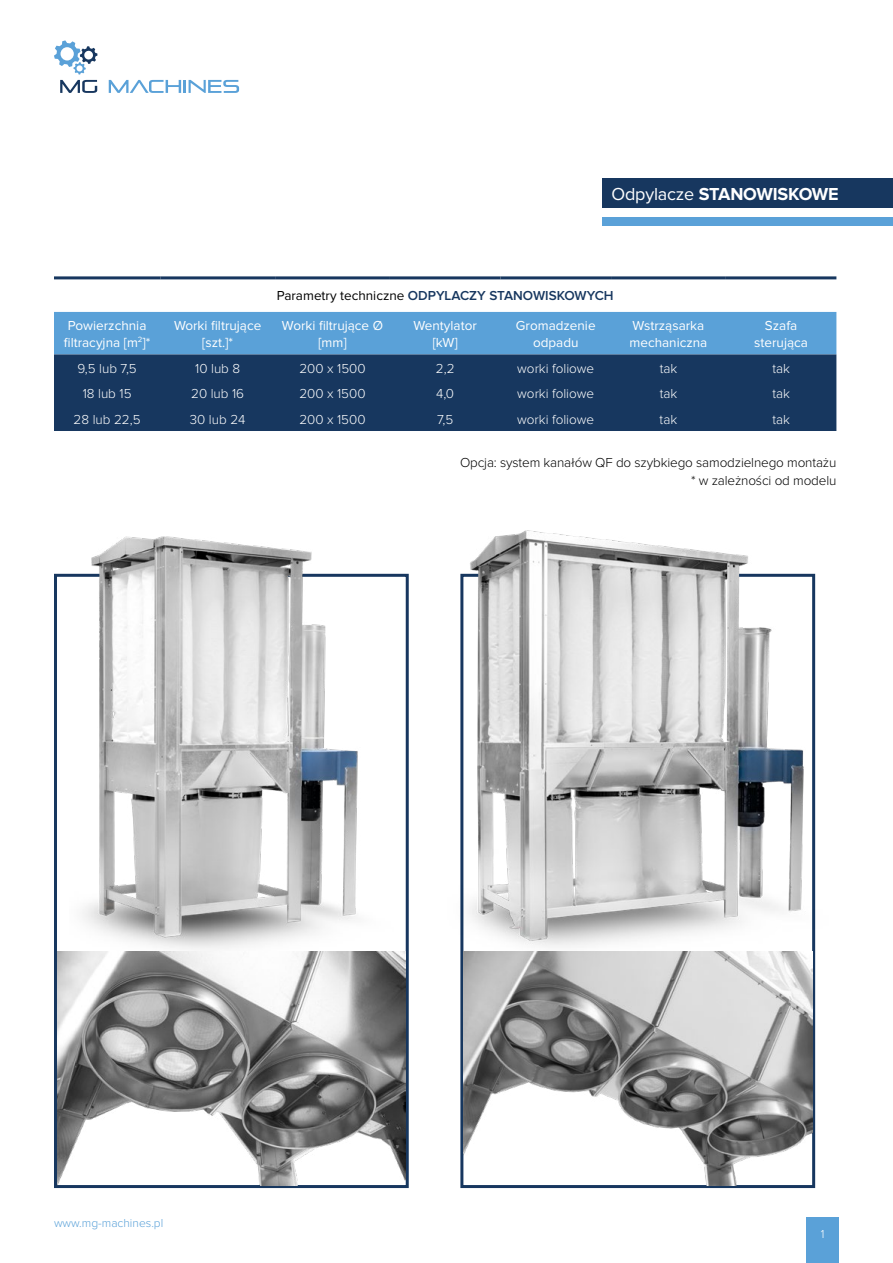
<style>
.page{position:relative;width:893px;height:1263px;background:#fff}
.page>*{position:absolute;margin:0;border:0;box-sizing:border-box;transform-origin:0 0}
.t1{font:700 18px "Proxima Nova";letter-spacing:-.01em;color:#fff}
.t2{font:13.5px/16.2px "Proxima Nova";color:#fff;text-align:center}
.t3{font:300 13.5px "Proxima Nova";color:#fff}
.t4{font:300 13.5px/18px "Proxima Nova";letter-spacing:-.01em;color:#000;text-align:right}
.t5{font:600 13.5px "Proxima Nova";color:#17375f}
.t6{font:300 12px "Proxima Nova";color:#5aa1d8}
.t7{font:300 12px "Proxima Nova";color:#fff}
.s1{font-weight:400}
.s2{font-weight:400;color:#000}
</style>
<div class="page">
<svg style="left:109px;top:80px;width:130px;height:13px"></svg>
<svg style="left:54px;top:40px;width:43px;height:53px"></svg>
<div style="left:603px;top:217px;width:290px;height:8px;background:#5aa1d8"></div>
<div style="left:806px;top:1218px;width:33px;height:45px;background:#5aa1d8"></div>
<div style="left:54px;top:574px;width:355px;height:614px;border:3px solid #17375f"></div>
<div style="left:54px;top:312px;width:782px;height:42px;background:#5aa1d8"></div>
<div style="left:54px;top:354px;width:782px;height:77px;background:#17375f"></div>
<hr style="left:54px;top:276px;width:106px;height:3px;background:#17375f">
<hr style="left:160px;top:276px;width:115px;height:3px;background:#17375f">
<hr style="left:275px;top:276px;width:115px;height:3px;background:#17375f">
<hr style="left:390px;top:276px;width:110px;height:3px;background:#17375f">
<hr style="left:500px;top:276px;width:111px;height:3px;background:#17375f">
<hr style="left:611px;top:276px;width:115px;height:3px;background:#17375f">
<hr style="left:726px;top:276px;width:110px;height:3px;background:#17375f">
<div style="left:603px;top:179px;width:290px;height:29px;background:#17375f"></div>
<img style="left:460px;top:530px;width:356px;height:456px">
<img style="left:69px;top:536px;width:324px;height:416px">
<img style="left:57px;top:952px;width:349px;height:233px">
<img style="left:463px;top:952px;width:349px;height:233px">
<h1 class="t1" style="left:611px;top:186px;width:229px"><span class="s1">Odpylacze</span> STANOWISKOWE</h1>
<p class="t5" style="left:277px;top:290px;width:338px"><span class="s2">Parametry techniczne</span> ODPYLACZY STANOWISKOWYCH</p>
<p class="t2" style="left:64px;top:318px;width:88px;text-align:left">Powierzchnia filtracyjna [m<sup>2</sup>]*</p>
<p class="t2" style="left:174px;top:318px;width:89px">Worki filtrujące [szt.]*</p>
<p class="t2" style="left:282px;top:318px;width:103px">Worki filtrujące Ø [mm]</p>
<p class="t2" style="left:414px;top:318px;width:65px">Wentylator [kW]</p>
<p class="t2" style="left:516px;top:318px;width:81px">Gromadzenie odpadu</p>
<p class="t2" style="left:629px;top:318px;width:79px;text-align:left">Wstrząsarka mechaniczna</p>
<p class="t2" style="left:754px;top:318px;width:55px">Szafa sterująca</p>
<p class="t3" style="left:77px;top:362px;width:61px">9,5 lub 7,5</p>
<p class="t3" style="left:195px;top:362px;width:46px">10 lub 8</p>
<p class="t3" style="left:299px;top:362px;width:68px">200 x 1500</p>
<p class="t3" style="left:436px;top:362px;width:20px">2,2</p>
<p class="t3" style="left:517px;top:362px;width:79px">worki foliowe</p>
<p class="t3" style="left:660px;top:362px;width:19px">tak</p>
<p class="t3" style="left:772px;top:362px;width:19px">tak</p>
<p class="t3" style="left:83px;top:387px;width:50px">18 lub 15</p>
<p class="t3" style="left:191px;top:387px;width:54px">20 lub 16</p>
<p class="t3" style="left:299px;top:387px;width:68px">200 x 1500</p>
<p class="t3" style="left:436px;top:387px;width:19px">4,0</p>
<p class="t3" style="left:517px;top:387px;width:79px">worki foliowe</p>
<p class="t3" style="left:660px;top:387px;width:19px">tak</p>
<p class="t3" style="left:772px;top:387px;width:19px">tak</p>
<p class="t3" style="left:74px;top:413px;width:68px">28 lub 22,5</p>
<p class="t3" style="left:190px;top:413px;width:57px">30 lub 24</p>
<p class="t3" style="left:299px;top:413px;width:68px">200 x 1500</p>
<p class="t3" style="left:437px;top:413px;width:18px">7,5</p>
<p class="t3" style="left:517px;top:413px;width:79px">worki foliowe</p>
<p class="t3" style="left:660px;top:413px;width:19px">tak</p>
<p class="t3" style="left:772px;top:413px;width:19px">tak</p>
<p class="t6" style="left:54px;top:1218px;width:111px">www.mg-machines.pl</p>
<p class="t4" style="left:460px;top:454px;width:378px">Opcja: system kanałów QF do szybkiego samodzielnego montażu * w zależności od modelu</p>
<p class="t7" style="left:821px;top:1228px;width:5px">1</p>
</div>
